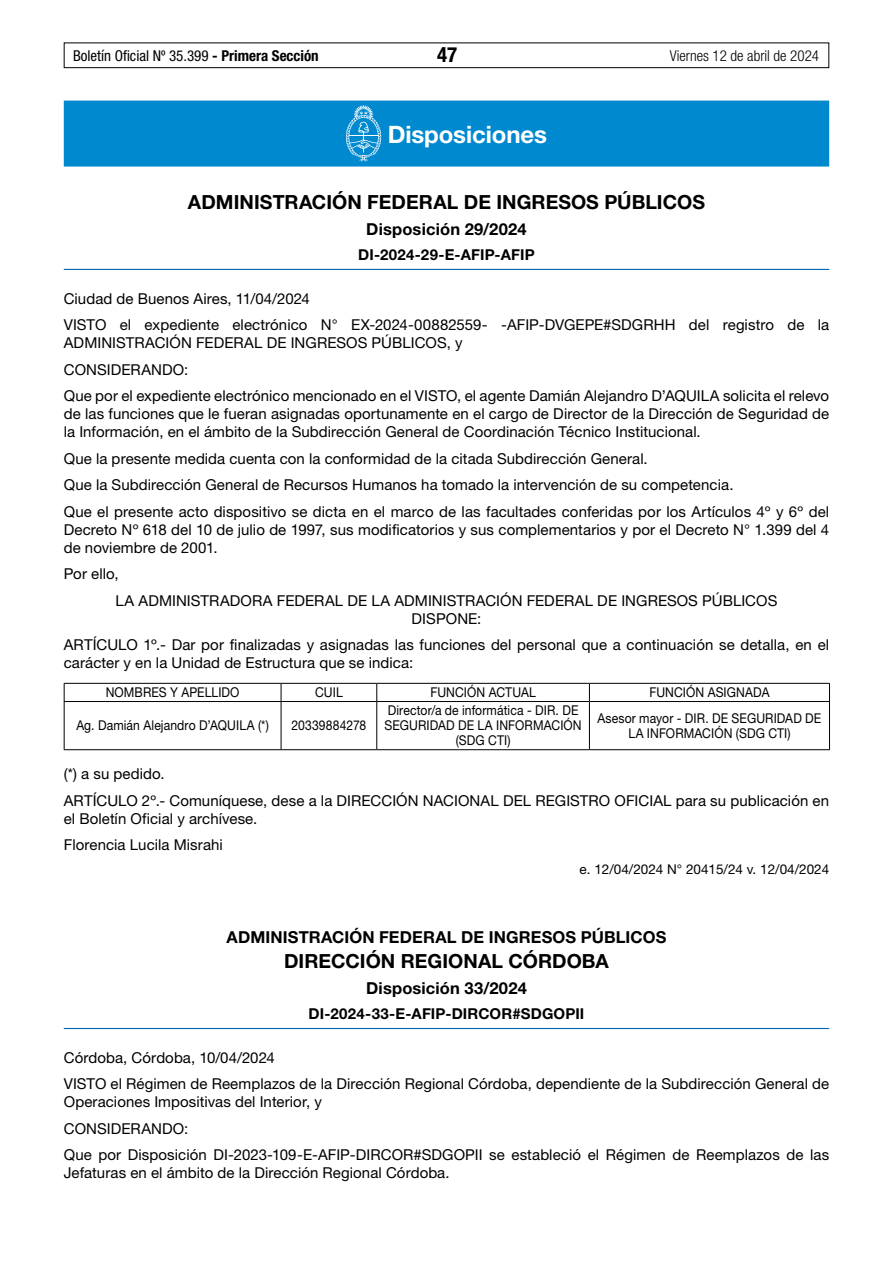
<style>
.page{position:relative;width:893px;height:1263px;background:#fff}
.page>*{position:absolute;margin:0;border:0;box-sizing:border-box;transform-origin:0 0}
.t1{font:700 24px "Helvetica Neue LT Std";letter-spacing:-.005em;color:#fff}
.t2{font:700 condensed 21px "Helvetica Neue LT Std";color:#000}
.t3{font:700 19.5px "Helvetica Neue LT Std";letter-spacing:.005em;color:#000}
.t4{font:700 16.5px "Helvetica Neue LT Std";letter-spacing:.01em;color:#000}
.t5{font:15px/26.5px "Helvetica Neue LT Std";letter-spacing:.005em;color:#000}
.t6{font:700 15px "Helvetica Neue LT Std";letter-spacing:.01em;color:#000}
.t7{font:condensed 15px "Helvetica Neue LT Std";color:#000}
.t8{font:300 condensed 15px "Helvetica Neue LT Std";color:#000}
.t9{font:13.5px/15px "Helvetica Neue LT Std";letter-spacing:.01em;color:#000;text-align:center;scale:.9 1}
.t10{font:13.5px "Helvetica Neue LT Std";letter-spacing:.01em;color:#000}
.s1{font-weight:700}
</style>
<div class="page">
<div style="left:64px;top:43px;width:765px;height:25px;border:1px solid #000"></div>
<div style="left:64px;top:101px;width:765px;height:66px;background:#0089cf"></div>
<hr style="left:64px;top:269px;width:765px;height:1px;background:#0066b3">
<hr style="left:64px;top:1028px;width:765px;height:1px;background:#0066b3">
<svg style="left:346px;top:105px;width:35px;height:56px"></svg>
<hr style="left:64px;top:683px;width:217px;height:1px;background:#000">
<hr style="left:281px;top:683px;width:96px;height:1px;background:#000">
<hr style="left:377px;top:683px;width:212px;height:1px;background:#000">
<hr style="left:589px;top:683px;width:241px;height:1px;background:#000">
<hr style="left:64px;top:701px;width:217px;height:1px;background:#000">
<hr style="left:281px;top:701px;width:96px;height:1px;background:#000">
<hr style="left:377px;top:701px;width:212px;height:1px;background:#000">
<hr style="left:589px;top:701px;width:241px;height:1px;background:#000">
<hr style="left:64px;top:749px;width:217px;height:1px;background:#000">
<hr style="left:281px;top:749px;width:96px;height:1px;background:#000">
<hr style="left:377px;top:749px;width:212px;height:1px;background:#000">
<hr style="left:589px;top:749px;width:241px;height:1px;background:#000">
<svg style="left:64px;top:684px;width:1px;height:17px"></svg>
<hr style="left:64px;top:702px;width:1px;height:47px;background:#000">
<svg style="left:281px;top:684px;width:1px;height:17px"></svg>
<svg style="left:376px;top:684px;width:1px;height:17px"></svg>
<svg style="left:589px;top:684px;width:1px;height:17px"></svg>
<svg style="left:829px;top:684px;width:1px;height:17px"></svg>
<hr style="left:281px;top:702px;width:1px;height:47px;background:#000">
<hr style="left:376px;top:702px;width:1px;height:47px;background:#000">
<hr style="left:589px;top:702px;width:1px;height:47px;background:#000">
<hr style="left:829px;top:702px;width:1px;height:47px;background:#000">
<p class="t7" style="left:73px;top:47px;width:247px">Boletín Oficial Nº 35.399 <span class="s1">- Primera Sección</span></p>
<h2 class="t2" style="left:437px;top:42px;width:22px">47</h2>
<p class="t8" style="left:670px;top:47px;width:151px">Viernes 12 de abril de 2024</p>
<h1 class="t1" style="left:388px;top:120px;width:161px">Disposiciones</h1>
<h3 class="t3" style="left:188px;top:190px;width:518px">ADMINISTRACIÓN FEDERAL DE INGRESOS PÚBLICOS</h3>
<p class="t4" style="left:366px;top:219px;width:162px">Disposición 29/2024</p>
<p class="t6" style="left:358px;top:246px;width:178px">DI-2024-29-E-AFIP-AFIP</p>
<p class="t5" style="left:64px;top:285px;width:767px">Ciudad de Buenos Aires, 11/04/2024<br>VISTO el expediente electrónico N° EX-2024-00882559- -AFIP-DVGEPE#SDGRHH del registro de la</p>
<p class="t5" style="left:64px;top:330px;width:767px">ADMINISTRACIÓN FEDERAL DE INGRESOS PÚBLICOS, y<br>CONSIDERANDO:<br>Que por el expediente electrónico mencionado en el VISTO, el agente Damián Alejandro D’AQUILA solicita el relevo</p>
<p class="t5" style="left:64px;top:405px;width:767px;line-height:18px">de las funciones que le fueran asignadas oportunamente en el cargo de Director de la Dirección de Seguridad de la Información, en el ámbito de la Subdirección General de Coordinación Técnico Institucional.</p>
<p class="t5" style="left:64px;top:445px;width:767px">Que la presente medida cuenta con la conformidad de la citada Subdirección General.<br>Que la Subdirección General de Recursos Humanos ha tomado la intervención de su competencia.<br>Que el presente acto dispositivo se dicta en el marco de las facultades conferidas por los Artículos 4º y 6º del</p>
<p class="t5" style="left:64px;top:520px;width:767px;line-height:18px">Decreto Nº 618 del 10 de julio de 1997, sus modificatorios y sus complementarios y por el Decreto N° 1.399 del 4 de noviembre de 2001.</p>
<p class="t5" style="left:116px;top:561px;width:663px;text-indent:-52px">Por ello,<br>LA ADMINISTRADORA FEDERAL DE LA ADMINISTRACIÓN FEDERAL DE INGRESOS PÚBLICOS</p>
<p class="t5" style="left:64px;top:605px;width:767px;text-align:center">DISPONE:<br>ARTÍCULO 1º.- Dar por finalizadas y asignadas las funciones del personal que a continuación se detalla, en el</p>
<p class="t5" style="left:64px;top:650px;width:351px">carácter y en la Unidad de Estructura que se indica:</p>
<p class="t9" style="left:106px;top:685px;width:150px">NOMBRES Y APELLIDO</p>
<p class="t9" style="left:315px;top:685px;width:32px">CUIL</p>
<p class="t9" style="left:430px;top:685px;width:119px">FUNCIÓN ACTUAL</p>
<p class="t9" style="left:649px;top:685px;width:135px">FUNCIÓN ASIGNADA</p>
<p class="t9" style="left:76px;top:718px;width:215px">Ag. Damián Alejandro D’AQUILA (*)</p>
<p class="t9" style="left:291px;top:718px;width:85px">20339884278</p>
<p class="t9" style="left:384px;top:703px;width:221px">Director/a de informática - DIR. DE<br>SEGURIDAD DE LA INFORMACIÓN (SDG CTI)</p>
<p class="t9" style="left:597px;top:710px;width:250px">Asesor mayor - DIR. DE SEGURIDAD DE<br>LA INFORMACIÓN (SDG CTI)</p>
<p class="t5" style="left:64px;top:760px;width:767px">(*) a su pedido.<br>ARTÍCULO 2º.- Comuníquese, dese a la DIRECCIÓN NACIONAL DEL REGISTRO OFICIAL para su publicación en</p>
<p class="t5" style="left:64px;top:805px;width:195px">el Boletín Oficial y archívese.<br>Florencia Lucila Misrahi</p>
<p class="t10" style="left:580px;top:861px;width:251px">e. 12/04/2024 N° 20415/24 v. 12/04/2024</p>
<p class="t4" style="left:227px;top:926px;width:441px">ADMINISTRACIÓN FEDERAL DE INGRESOS PÚBLICOS</p>
<h3 class="t3" style="left:284px;top:949px;width:326px">DIRECCIÓN REGIONAL CÓRDOBA</h3>
<p class="t4" style="left:366px;top:978px;width:162px">Disposición 33/2024</p>
<p class="t6" style="left:309px;top:1005px;width:277px">DI-2024-33-E-AFIP-DIRCOR#SDGOPII</p>
<p class="t5" style="left:64px;top:1044px;width:767px">Córdoba, Córdoba, 10/04/2024<br>VISTO el Régimen de Reemplazos de la Dirección Regional Córdoba, dependiente de la Subdirección General de</p>
<p class="t5" style="left:64px;top:1089px;width:767px">Operaciones Impositivas del Interior, y<br>CONSIDERANDO:<br>Que por Disposición DI-2023-109-E-AFIP-DIRCOR#SDGOPII se estableció el Régimen de Reemplazos de las</p>
<p class="t5" style="left:64px;top:1160px;width:387px">Jefaturas en el ámbito de la Dirección Regional Córdoba.</p>
</div>
